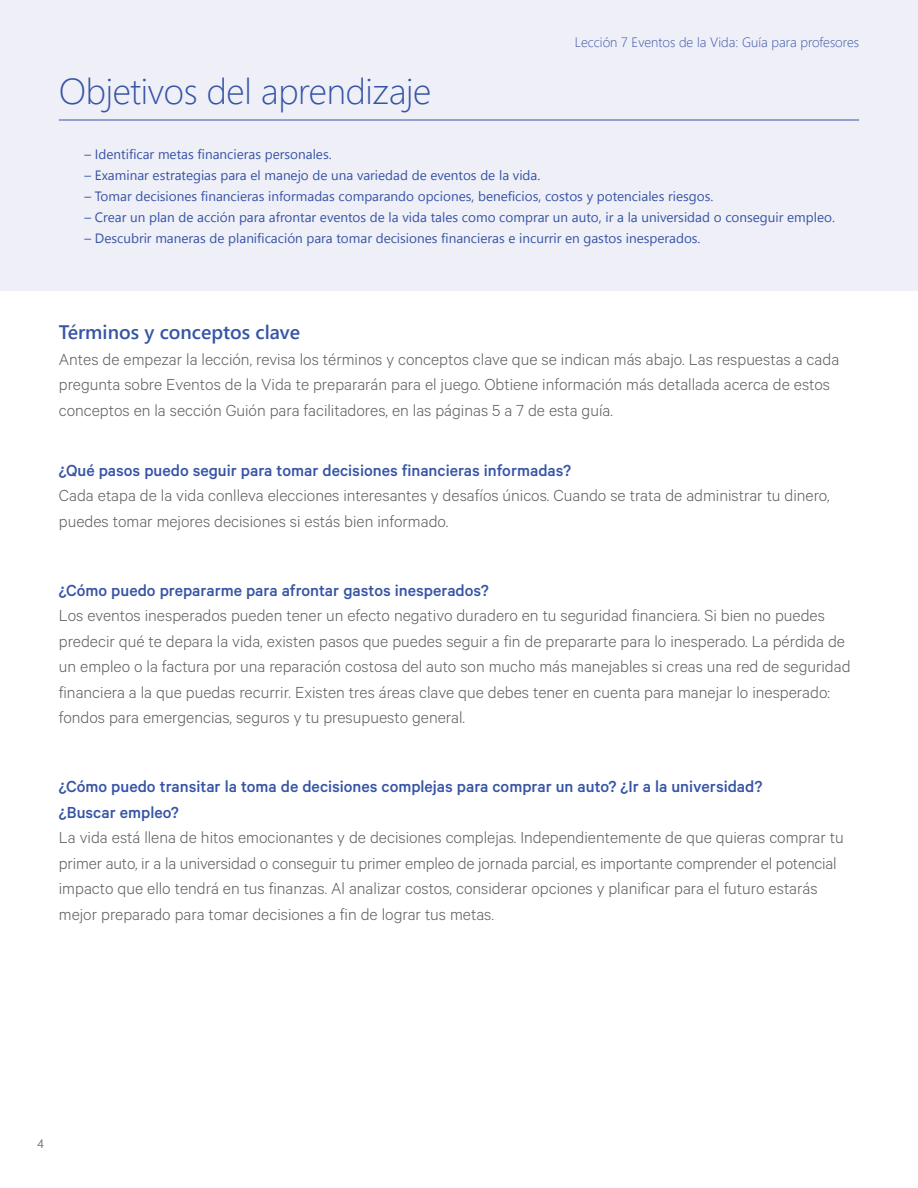
<style>
.page{position:relative;width:918px;height:1188px;background:#fff}
.page>*{position:absolute;margin:0;border:0;box-sizing:border-box;transform-origin:0 0}
.t1{font:300 36px "Segoe UI";letter-spacing:-.01em;color:#3654a5}
.t2{font:600 19.5px "Segoe UI";color:#3654a5}
.t3{font:300 18px/25.5px "Calibre";color:#5d5d5d}
.t4{font:500 18px/25.5px "Calibre";color:#3654a5}
.t5{font:13.5px "Segoe UI";color:#3654a5}
.t6{font:300 13.5px "Segoe UI";color:#3654a5}
.t7{font:12px "Segoe UI";color:#757272}
</style>
<div class="page">
<div style="left:0;top:0;width:918px;height:291px;background:#efeff8"></div>
<hr style="left:59px;top:120px;width:800px;height:1px;background:#3654a5">
<h1 class="t1" style="left:59px;top:64px;width:374px">Objetivos del aprendizaje</h1>
<p class="t6" style="left:575px;top:32px;width:286px">Lección 7 Eventos de la Vida: Guía para profesores</p>
<p class="t5" style="left:84px;top:144px;width:249px">– Identificar metas financieras personales.</p>
<p class="t5" style="left:84px;top:165px;width:457px">– Examinar estrategias para el manejo de una variedad de eventos de la vida.</p>
<p class="t5" style="left:84px;top:186px;width:630px">– Tomar decisiones financieras informadas comparando opciones, beneficios, costos y potenciales riesgos.</p>
<p class="t5" style="left:84px;top:207px;width:752px">– Crear un plan de acción para afrontar eventos de la vida tales como comprar un auto, ir a la universidad o conseguir empleo.</p>
<p class="t5" style="left:84px;top:228px;width:618px">– Descubrir maneras de planificación para tomar decisiones financieras e incurrir en gastos inesperados.</p>
<p class="t2" style="left:59px;top:317px;width:243px">Términos y conceptos clave</p>
<p class="t3" style="left:59px;top:346px;width:782px">Antes de empezar la lección, revisa los términos y conceptos clave que se indican más abajo. Las respuestas a cada pregunta sobre Eventos de la Vida te prepararán para el juego. Obtiene información más detallada acerca de estos conceptos en la sección Guión para facilitadores, en las páginas 5 a 7 de esta guía.</p>
<p class="t4" style="left:59px;top:457px;width:514px">¿Qué pasos puedo seguir para tomar decisiones financieras informadas?</p>
<p class="t3" style="left:59px;top:482px;width:772px">Cada etapa de la vida conlleva elecciones interesantes y desafíos únicos. Cuando se trata de administrar tu dinero, puedes tomar mejores decisiones si estás bien informado.</p>
<p class="t4" style="left:59px;top:577px;width:431px">¿Cómo puedo prepararme para afrontar gastos inesperados?</p>
<p class="t3" style="left:59px;top:602px;width:793px">Los eventos inesperados pueden tener un efecto negativo duradero en tu seguridad financiera. Si bien no puedes predecir qué te depara la vida, existen pasos que puedes seguir a fin de prepararte para lo inesperado. La pérdida de un empleo o la factura por una reparación costosa del auto son mucho más manejables si creas una red de seguridad financiera a la que puedas recurrir. Existen tres áreas clave que debes tener en cuenta para manejar lo inesperado: fondos para emergencias, seguros y tu presupuesto general.</p>
<p class="t4" style="left:59px;top:773px;width:705px">¿Cómo puedo transitar la toma de decisiones complejas para comprar un auto? ¿Ir a la universidad? ¿Buscar empleo?</p>
<p class="t3" style="left:59px;top:824px;width:787px">La vida está llena de hitos emocionantes y de decisiones complejas. Independientemente de que quieras comprar tu primer auto, ir a la universidad o conseguir tu primer empleo de jornada parcial, es importante comprender el potencial impacto que ello tendrá en tus finanzas. Al analizar costos, considerar opciones y planificar para el futuro estarás mejor preparado para tomar decisiones a fin de lograr tus metas.</p>
<p class="t7" style="left:38px;top:1135px;width:8px">4</p>
</div>
